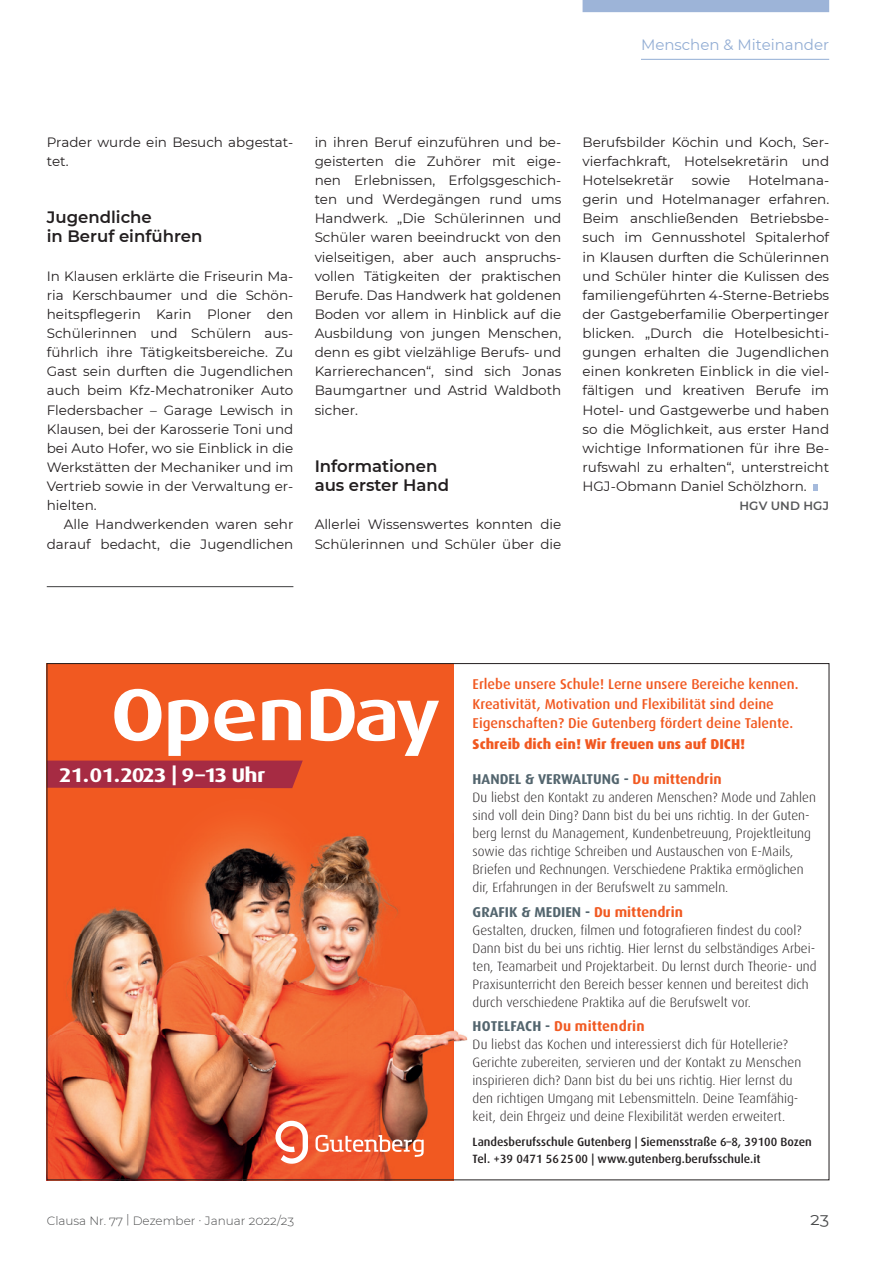
<style>
.page{position:relative;width:893px;height:1263px;background:#fff}
.page>*{position:absolute;margin:0;border:0;box-sizing:border-box;transform-origin:0 0}
.t1{font:700 73.2px "Dax Wide";letter-spacing:-.005em;color:#fff}
.t2{font:700 19.8px "Dax";letter-spacing:-.05em;color:#fff;scale:1.16 1}
.Zwischentitel_de_ser{font:600 16.5px/19.2px "Montserrat";color:#231f20}
.t3{font:16.5px "Montserrat";color:#4b4c4d}
.t4{font:15px "Montserrat";color:#92add4}
.t5{font:500 14.25px/19.5px "Dax";color:#f15921}
.t6{font:700 14.25px "Dax";color:#53656e}
.t7{font:800 14.25px "Dax";color:#f15921}
.t8{font:700 14.25px "Dax";letter-spacing:.01em;color:#f15921}
.FT_de_serifenlos{font:13.5px/19.2px "Montserrat";color:#231f20;text-align:justify}
.t9{font:300 13.5px/18px "Dax";color:#231f20}
.t10{font:500 12px/16.5px "Dax";color:#231f20}
.t11{font:300 12px "Montserrat";color:#4b4c4d}
.Autorenname_de{font:600 12px "Montserrat";letter-spacing:.015em;color:#57585a}
.s1{color:#f15921}
.s2{color:#53656e}
</style>
<div class="page">
<svg style="left:813px;top:485px;width:5px;height:6px"></svg>
<div style="left:47px;top:663px;width:407px;height:170px;background:#f15921"></div>
<svg style="left:49px;top:760px;width:254px;height:28px"></svg>
<img style="left:49px;top:833px;width:419px;height:345px">
<svg style="left:275px;top:1121px;width:33px;height:43px"></svg>
<svg style="left:316px;top:1135px;width:108px;height:22px"></svg>
<hr style="left:47px;top:586px;width:246px;height:1px;background:#3e3e3f">
<div style="left:583px;top:0;width:246px;height:12px;background:#9db4d8"></div>
<hr style="left:641px;top:59px;width:188px;height:1px;background:#92add4">
<p class="t4" style="left:641px;top:35px;width:190px">Menschen &amp; Miteinander</p>
<p class="FT_de_serifenlos" style="left:47px;top:132px;width:248px">Prader wurde ein Besuch abgestat&shy;tet.</p>
<p class="Zwischentitel_de_ser" style="left:47px;top:207px;width:157px">Jugendliche<br>in Beruf einführen</p>
<p class="FT_de_serifenlos" style="left:47px;top:266px;width:248px">In Klausen erklärte die Friseurin Ma&shy;ria Kerschbaumer und die Schön&shy;heitspflegerin Karin Ploner den Schülerinnen und Schülern aus&shy;führlich ihre Tätigkeitsbereiche. Zu Gast sein durften die Jugendlichen auch beim Kfz-Mechatroniker Auto Fledersbacher – Garage Lewisch in Klausen, bei der Karosserie Toni und bei Auto Hofer, wo sie Einblick in die Werkstätten der Mechaniker und im Vertrieb sowie in der Verwaltung er&shy;hielten.</p>
<p class="FT_de_serifenlos" style="left:47px;top:514px;width:248px;text-align:right">Alle Handwerkenden waren sehr darauf bedacht, die Jugendlichen</p>
<p class="FT_de_serifenlos" style="left:315px;top:132px;width:248px">in ihren Beruf einzuführen und be&shy;geisterten die Zuhörer mit eige&shy;nen Erlebnissen, Erfolgsgeschich&shy;ten und Werdegängen rund ums Handwerk. „Die Schülerinnen und Schüler waren beeindruckt von den vielseitigen, aber auch anspruchs&shy;vollen Tätigkeiten der praktischen Berufe. Das Handwerk hat goldenen Boden vor allem in Hinblick auf die Ausbildung von jungen Menschen, denn es gibt vielzählige Berufs- und Karrierechancen“, sind sich Jonas Baumgartner und Astrid Waldboth sicher.</p>
<p class="Zwischentitel_de_ser" style="left:315px;top:456px;width:136px">Informationen aus erster Hand</p>
<p class="FT_de_serifenlos" style="left:315px;top:514px;width:248px">Allerlei Wissenswertes konnten die<br>Schülerinnen und Schüler über die</p>
<p class="FT_de_serifenlos" style="left:583px;top:132px;width:248px">Berufsbilder Köchin und Koch, Ser&shy;vierfachkraft, Hotelsekretärin und Hotelsekretär</p>
<p class="FT_de_serifenlos" style="left:583px;top:170px;width:248px;text-indent:166px">Hotelmana&shy;gerin und Hotelmanager erfahren.<br>Beim anschließenden Betriebsbe&shy;such im Gennusshotel Spitalerhof in Klausen durften die Schülerinnen und Schüler hinter die Kulissen des familiengeführten 4-Sterne-Betriebs der Gastgeberfamilie Oberpertinger blicken. „Durch die Hotelbesichti&shy;gungen erhalten die Jugendlichen einen konkreten Einblick in die viel&shy;fältigen und kreativen Berufe im Hotel- und Gastgewerbe und haben so die Möglichkeit, aus erster Hand wichtige Informationen für ihre Be&shy;rufswahl zu erhalten“, unterstreicht HGJ-Obmann Daniel Schölzhorn.</p>
<p class="Autorenname_de" style="left:739px;top:497px;width:91px">HGV UND HGJ</p>
<p class="FT_de_serifenlos" style="left:692px;top:170px;width:40px">sowie</p>
<p class="t1" style="left:111px;top:673px;width:331px">OpenDay</p>
<p class="t5" style="left:473px;top:675px;width:327px">Erlebe unsere Schule! Lerne unsere Bereiche kennen.<br>Kreativität, Motivation und Flexibilität sind deine<br>Eigenschaften? Die Gutenberg fördert deine Talente.</p>
<p class="t7" style="left:473px;top:736px;width:274px">Schreib dich ein! Wir freuen uns auf DICH!</p>
<p class="t6" style="left:473px;top:771px;width:250px">HANDEL &amp; VERWALTUNG - <span class="s1">Du mittendrin</span></p>
<p class="t9" style="left:473px;top:789px;width:345px">Du liebst den Kontakt zu anderen Menschen? Mode und Zahlen sind voll dein Ding? Dann bist du bei uns richtig. In der Guten&shy;berg lernst du Management, Kundenbetreuung, Projektleitung sowie das richtige Schreiben und Austauschen von E-Mails, Briefen und Rechnungen. Verschiedene Praktika ermöglichen dir, Erfahrungen in der Berufswelt zu sammeln.</p>
<p class="t6" style="left:473px;top:904px;width:212px">GRAFIK &amp; MEDIEN - <span class="s1">Du mittendrin</span></p>
<p class="t9" style="left:473px;top:921px;width:345px">Gestalten, drucken, filmen und fotografieren findest du cool?<br>Dann bist du bei uns richtig. Hier lernst du selbständiges Arbei&shy;ten, Teamarbeit und Projektarbeit. Du lernst durch Theorie- und Praxisunterricht den Bereich besser kennen und bereitest dich durch verschiedene Praktika auf die Berufswelt vor.</p>
<p class="t8" style="left:473px;top:1018px;width:174px"><span class="s2">HOTELFACH -</span> Du mittendrin</p>
<p class="t9" style="left:473px;top:1036px;width:330px">Du liebst das Kochen und interessierst dich für Hotellerie?<br>Gerichte zubereiten, servieren und der Kontakt zu Menschen inspirieren dich? Dann bist du bei uns richtig. Hier lernst du den richtigen Umgang mit Lebensmitteln. Deine Teamfähig&shy;keit, dein Ehrgeiz und deine Flexibilität werden erweitert.</p>
<p class="t10" style="left:473px;top:1134px;width:341px">Landesberufsschule Gutenberg | Siemensstraße 6–8, 39100 Bozen<br>Tel. +39 0471 56 25 00 | www.gutenberg.berufsschule.it</p>
<p class="t2" style="left:59px;top:764px;width:180px">21.01.2023 | 9–13 Uhr</p>
<p class="t11" style="left:47px;top:1212px;width:249px">Clausa Nr. 77 | Dezember · Januar 2022/23</p>
<p class="t3" style="left:811px;top:1207px;width:20px">23</p>
</div>
